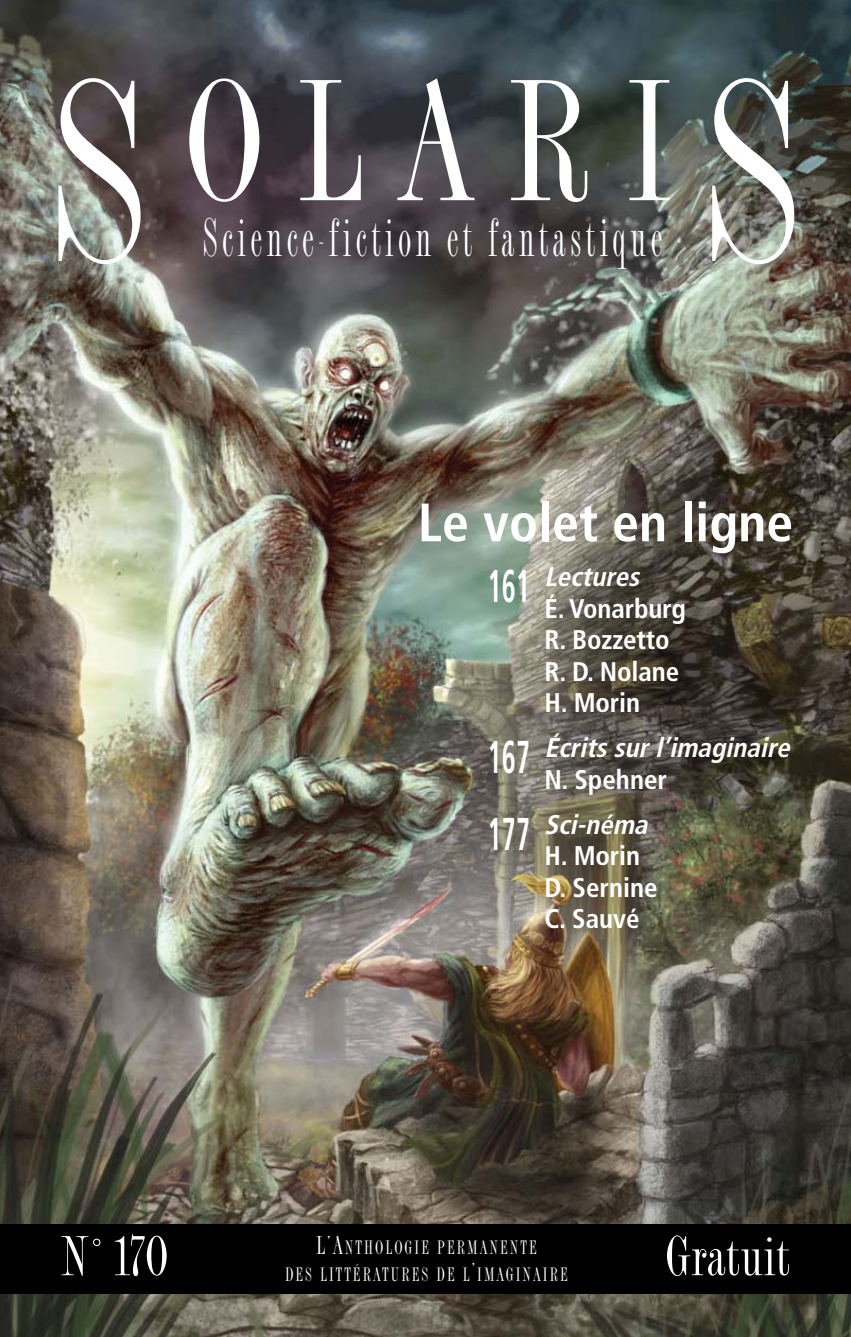
<style>
.page{position:relative;width:851px;height:1337px;background:#fff}
.page>*{position:absolute;margin:0;border:0;box-sizing:border-box;transform-origin:0 0}
.t1{font:270px "Fashion Compressed Plain";color:#fff}
.t2{font:180px "Fashion Compressed Plain";letter-spacing:.185em;color:#fff}
.t3{font:58.5px "Fashion Compressed Plain";color:#fff}
.t4{font:56.7px "Fashion Compressed Plain";letter-spacing:.1em;color:#fff;scale:.71 1}
.t5{font:700 condensed 54px "Frutiger";color:#fff}
.t6{font:700 condensed 27px/31.5px "Frutiger";letter-spacing:-.005em;color:#fff}
.t7{font:italic 700 condensed 27px/31.5px "Frutiger";color:#fff}
.t8{font:20.25px "Fashion Compressed Plain";letter-spacing:.11em;color:#fff;scale:.9 1}
.s1{font-size:270px}
.s2{font-size:45.9px}
.s3{font-style:italic}
.s4{font-style:normal;font-size:45.9px}
.s5{font-style:normal}
.s6{font-size:27px}
</style>
<div class="page">
<img style="left:0;top:0;width:850px;height:1336px">
<div style="left:1px;top:1224px;width:849px;height:70px;background:#000"></div>
<h2 class="t2" style="left:48px;top:69px;width:626px"><span class="s1">S</span>OLARI</h2>
<h3 class="t4" style="left:203px;top:215px;width:649px">Science-fiction et fantastique</h3>
<h1 class="t1" style="left:702px;top:64px;width:102px">S</h1>
<h3 class="t5" style="left:418px;top:501px;width:377px">Le volet en ligne</h3>
<p class="t6" style="left:544px;top:563px;width:143px;text-indent:-57px"><span class="s2">1 6 1</span> <span class="s3">Lectures<br></span>É. Vonarburg<br>R. Bozzetto<br>R. D. Nolane<br>H. Morin</p>
<p class="t7" style="left:544px;top:734px;width:252px;text-indent:-57px"><span class="s4">1 6 7</span> Écrits surl’imaginaire<br><span class="s5">N. Spehner</span></p>
<p class="t6" style="left:544px;top:810px;width:115px;text-indent:-57px"><span class="s2">1 7 7</span> <span class="s3">Sci-néma<br></span>H. Morin<br>D. Sernine<br>C. Sauvé</p>
<h3 class="t3" style="left:61px;top:1232px;width:109px">N˚ 170</h3>
<h3 class="t3" style="left:665px;top:1232px;width:127px">Gratuit</h3>
<p class="t8" style="left:316px;top:1239px;width:247px"><span class="s6">L’A</span>NTHOLOGIE PERMANENTE</p>
<p class="t8" style="left:285px;top:1266px;width:316px">DES LITTÉRATURES DE L<span class="s6">’</span>IMAGINAIRE</p>
</div>
